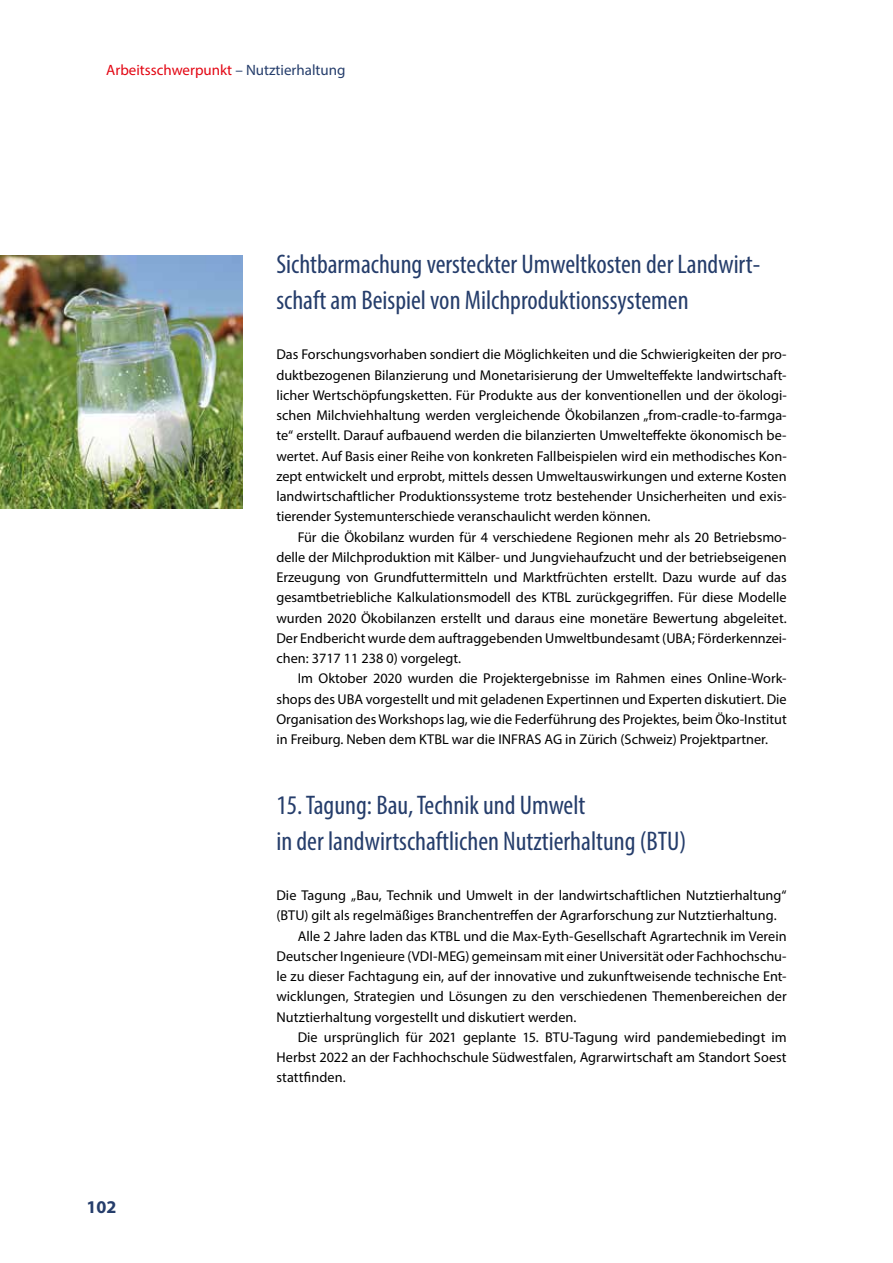
<style>
.page{position:relative;width:893px;height:1263px;background:#fff}
.page>*{position:absolute;margin:0;border:0;box-sizing:border-box;transform-origin:0 0}
.t1{font:condensed 27px/36px "Myriad Pro";color:#253d6b}
.t2{font:700 18px "Myriad Pro";color:#253d6b}
.t3{font:15px "Myriad Pro";color:#e30613}
.t4{font:14.25px/20.2px "Myriad Pro";color:#000;text-align:justify}
.s1{color:#253d6b}
</style>
<div class="page">
<img style="left:0;top:255px;width:243px;height:254px">
<p class="t3" style="left:106px;top:61px;width:241px">Arbeitsschwerpunkt <span class="s1">– Nutztierhaltung</span></p>
<h1 class="t1" style="left:276px;top:246px;width:485px">Sichtbarmachung versteckter Umweltkosten der Landwirt&shy;schaft am Beispiel von Milchproduktionssystemen</h1>
<p class="t4" style="left:276px;top:344px;width:512px">Das Forschungsvorhaben sondiert die Möglichkeiten und die Schwierigkeiten der pro&shy;duktbezogenen Bilanzierung und Monetarisierung der Umwelteffekte landwirtschaft&shy;licher Wertschöpfungsketten. Für Produkte aus der konventionellen und der ökologi&shy;schen Milchviehhaltung werden vergleichende Ökobilanzen „from-cradle-to-farmga&shy;te“ erstellt. Darauf aufbauend werden die bilanzierten Umwelteffekte ökonomisch be&shy;wertet. Auf Basis einer Reihe von konkreten Fallbeispielen wird ein methodisches Kon&shy;zept entwickelt und erprobt, mittels dessen Umweltauswirkungen und externe Kosten landwirtschaftlicher Produktionssysteme trotz bestehender Unsicherheiten und exis&shy;tierender Systemunterschiede veranschaulicht werden können.</p>
<p class="t4" style="left:276px;top:526px;width:512px;text-indent:21px">Für die Ökobilanz wurden für 4 verschiedene Regionen mehr als 20 Betriebsmo&shy;delle der Milchproduktion mit Kälber- und Jungviehaufzucht und der betriebseigenen Erzeugung von Grundfuttermitteln und Marktfrüchten erstellt. Dazu wurde auf das gesamtbetriebliche Kalkulationsmodell des KTBL zurückgegriffen. Für diese Modelle wurden 2020 Ökobilanzen erstellt und daraus eine monetäre Bewertung abgeleitet.<br>Der Endbericht wurde dem auftraggebenden Umweltbundesamt (UBA; Förderkennzei&shy;chen: 3717 11 238 0) vorgelegt.</p>
<p class="t4" style="left:276px;top:668px;width:512px;text-indent:21px">Im Oktober 2020 wurden die Projektergebnisse im Rahmen eines Online-Work&shy;shops des UBA vorgestellt und mit geladenen Expertinnen und Experten diskutiert. Die Organisation des Workshops lag, wie die Federführung des Projektes, beim Öko-Institut in Freiburg. Neben dem KTBL war die INFRAS AG in Zürich (Schweiz) Projektpartner.</p>
<p class="t2" style="left:87px;top:1195px;width:31px">102</p>
<h1 class="t1" style="left:276px;top:787px;width:411px">15. Tagung: Bau, Technik und Umwelt<br>in der landwirtschaftlichen Nutztierhaltung (BTU)</h1>
<p class="t4" style="left:276px;top:885px;width:512px">Die Tagung „Bau, Technik und Umwelt in der landwirtschaftlichen Nutztierhaltung“</p>
<p class="t4" style="left:276px;top:905px;width:502px">(BTU) gilt als regelmäßiges Branchentreffen der Agrarforschung zur Nutztierhaltung.</p>
<p class="t4" style="left:298px;top:925px;width:491px">Alle 2 Jahre laden das KTBL und die Max-Eyth-Gesellschaft Agrartechnik im Verein</p>
<p class="t4" style="left:276px;top:946px;width:512px">Deutscher Ingenieure (VDI-MEG) gemeinsam mit einer Universität oder Fachhochschu-</p>
<p class="t4" style="left:276px;top:966px;width:512px">le zu dieser Fachtagung ein, auf der innovative und zukunftweisende technische Ent-</p>
<p class="t4" style="left:276px;top:986px;width:512px">wicklungen, Strategien und Lösungen zu den verschiedenen Themenbereichen der</p>
<p class="t4" style="left:276px;top:1006px;width:302px">Nutztierhaltung vorgestellt und diskutiert werden.</p>
<p class="t4" style="left:298px;top:1027px;width:491px">Die ursprünglich für 2021 geplante 15. BTU-Tagung wird pandemiebedingt im</p>
<p class="t4" style="left:276px;top:1047px;width:512px">Herbst 2022 an der Fachhochschule Südwestfalen, Agrarwirtschaft am Standort Soest</p>
<p class="t4" style="left:276px;top:1067px;width:71px">stattfinden.</p>
</div>
